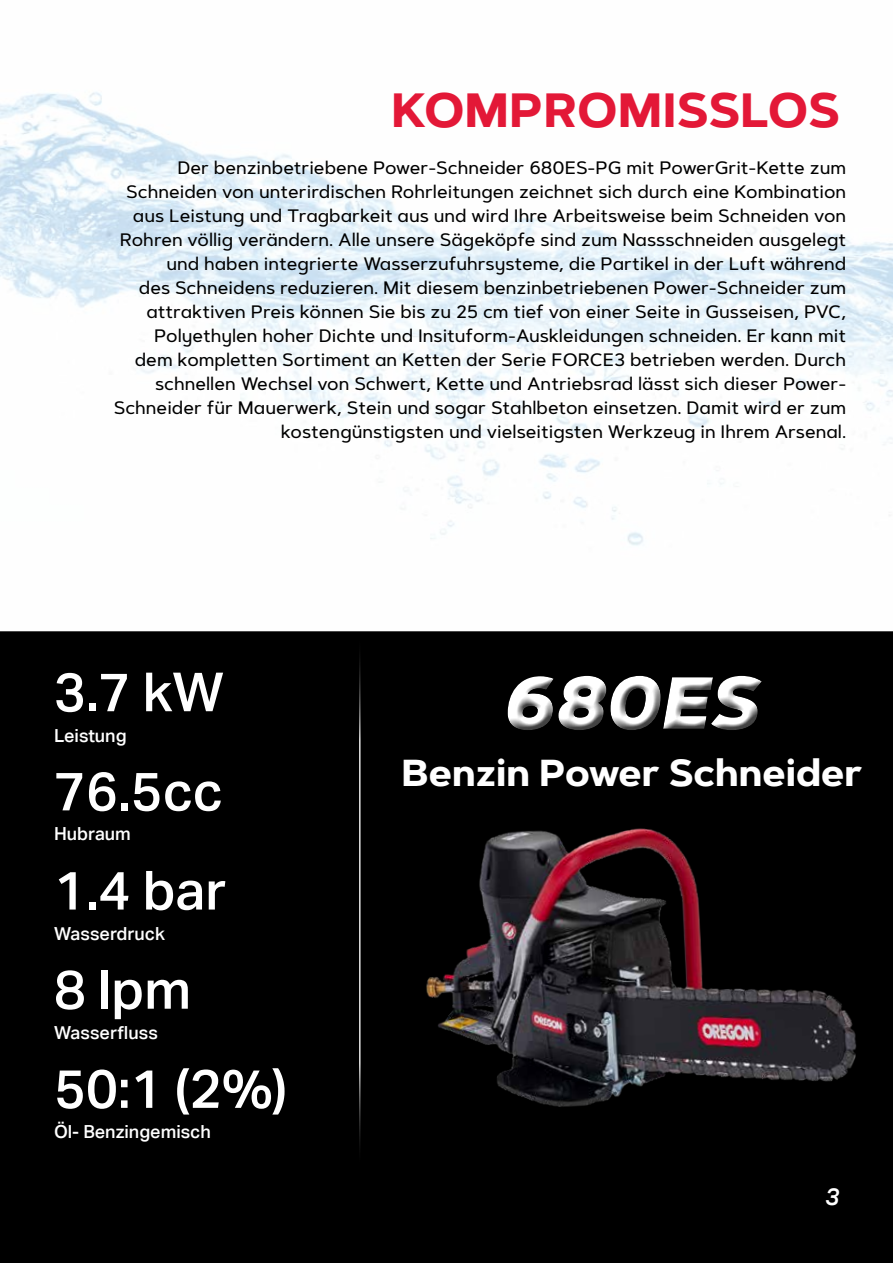
<style>
.page{position:relative;width:893px;height:1263px;background:#fff}
.page>*{position:absolute;margin:0;border:0;box-sizing:border-box;transform-origin:0 0}
.t1{font:italic 900 73.5px "Artegra Sans Alt";letter-spacing:-.005em;color:#fff}
.t2{font:500 54px "Aktiv Grotesk";color:#fff}
.t3{font:700 48px "Artegra Sans";color:#e31837}
.t4{font:700 37.5px "Artegra Sans";color:#fff}
.t5{font:italic 500 24px "Aktiv Grotesk";color:#fff}
.t6{font:500 18px/24px "Artegra Sans Alt";color:#000;text-align:right}
.t7{font:500 18px "Aktiv Grotesk";color:#fff}
</style>
<div class="page">
<div style="left:0;top:631px;width:893px;height:632px;background:#000"></div>
<img style="left:0;top:92px;width:893px;height:454px">
<div style="left:501px;top:674px;width:271px;height:67px;background:#000;opacity:.75"></div>
<img style="left:426px;top:828px;width:431px;height:279px">
<hr style="left:359px;top:631px;width:2px;height:540px;background:#fff">
<h3 class="t3" style="left:391px;top:80px;width:450px">KOMPROMISSLOS</h3>
<p class="t6" style="left:114px;top:156px;width:734px">Der benzinbetriebene Power-Schneider 680ES-PG mit PowerGrit-Kette zum Schneiden von unterirdischen Rohrleitungen zeichnet sich durch eine Kombination aus Leistung und Tragbarkeit aus und wird Ihre Arbeitsweise beim Schneiden von Rohren völlig verändern. Alle unsere Sägeköpfe sind zum Nassschneiden ausgelegt und haben integrierte Wasserzufuhrsysteme, die Partikel in der Luft während<br>des Schneidens reduzieren. Mit diesem benzinbetriebenen Power-Schneider zum attraktiven Preis können Sie bis zu 25 cm tief von einer Seite in Gusseisen, PVC, Polyethylen hoher Dichte und Insituform-Auskleidungen schneiden. Er kann mit dem kompletten Sortiment an Ketten der Serie FORCE3 betrieben werden. Durch schnellen Wechsel von Schwert, Kette und Antriebsrad lässt sich dieser Power-Schneider für Mauerwerk, Stein und sogar Stahlbeton einsetzen. Damit wird er zum kostengünstigsten und vielseitigsten Werkzeug in Ihrem Arsenal.</p>
<h2 class="t2" style="left:54px;top:659px;width:171px">3.7 kW</h2>
<p class="t7" style="left:54px;top:724px;width:74px">Leistung</p>
<h2 class="t2" style="left:54px;top:758px;width:170px">76.5cc</h2>
<p class="t7" style="left:54px;top:823px;width:78px">Hubraum</p>
<h2 class="t2" style="left:54px;top:858px;width:174px">1.4 bar</h2>
<p class="t7" style="left:54px;top:923px;width:112px">Wasserdruck</p>
<h2 class="t2" style="left:54px;top:957px;width:139px">8 lpm</h2>
<p class="t7" style="left:54px;top:1022px;width:105px">Wasserfluss</p>
<h2 class="t2" style="left:54px;top:1056px;width:235px">50:1 (2%)</h2>
<p class="t7" style="left:54px;top:1121px;width:158px">Öl- Benzingemisch</p>
<h1 class="t1" style="left:501px;top:657px;width:258px">680ES</h1>
<h3 class="t4" style="left:401px;top:750px;width:462px">Benzin Power Schneider</h3>
<h3 class="t5" style="left:825px;top:1182px;width:16px">3</h3>
</div>
